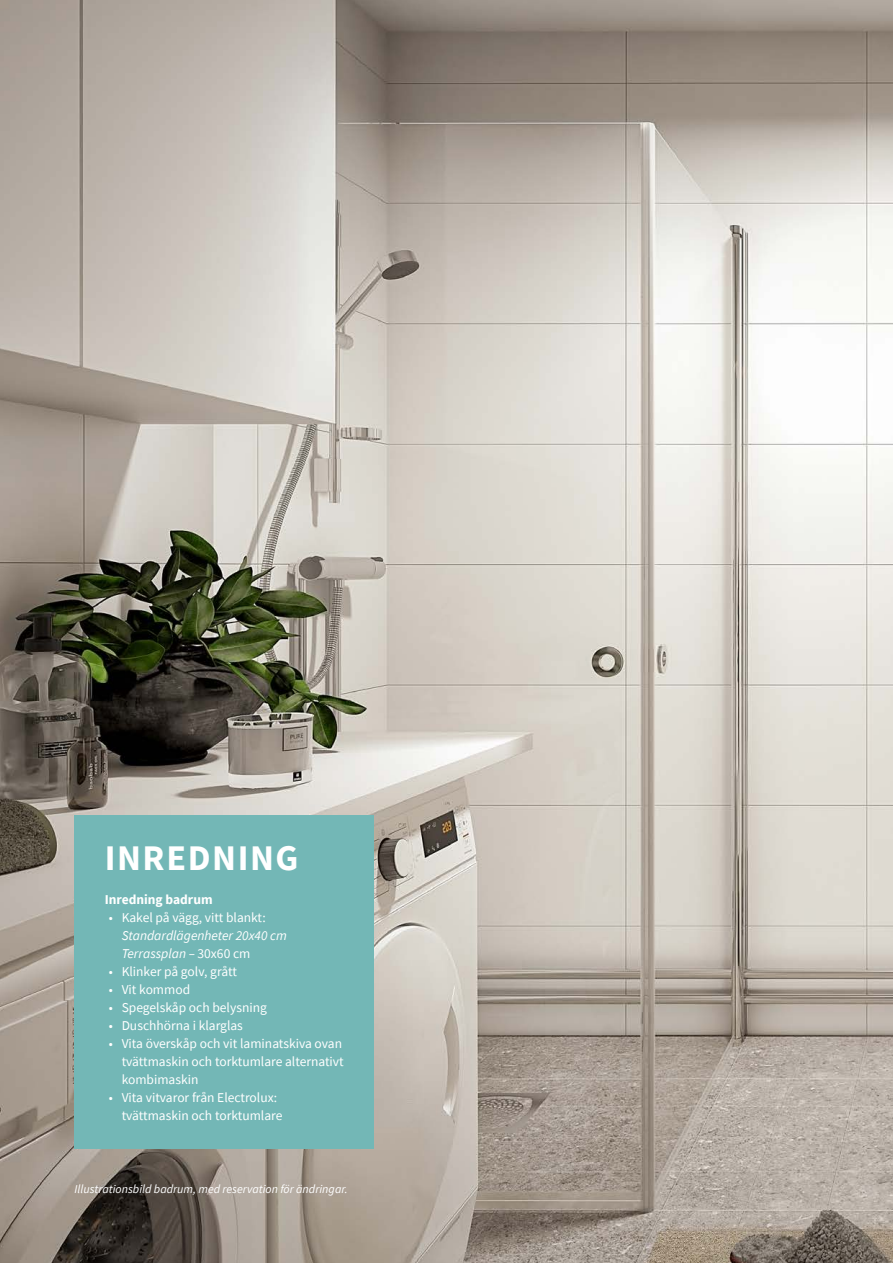
<style>
.page{position:relative;width:893px;height:1263px;background:#fff}
.page>*{position:absolute;margin:0;border:0;box-sizing:border-box;transform-origin:0 0}
.Specialrubrik_24_24{font:700 36px "Source Sans Pro";letter-spacing:.045em;color:#fff}
.t1{font:13.5px/18px "Source Sans Pro";color:#fff}
.t2{font:italic 13.5px/18px "Source Sans Pro";color:#fff}
.Brödtextrubrik_9_12{font:700 13.5px "Source Sans Pro";color:#fff}
.Brödtext_9_12{font:italic 12px "Source Sans Pro";color:#fff}
.s1{font-style:normal}
</style>
<div class="page">
<img style="left:0;top:0;width:893px;height:1263px">
<div style="left:74px;top:815px;width:300px;height:333px;background:#73b7b6"></div>
<p class="Specialrubrik_24_24" style="left:105px;top:834px;width:195px">INREDNING</p>
<p class="Brödtextrubrik_9_12" style="left:105px;top:890px;width:109px">Inredning badrum</p>
<p class="t2" style="left:122px;top:908px;width:167px;text-indent:-13px"><span class="s1">• Kakel på vägg, vitt blankt:<br></span>Standardlägenheter 20x40 cm<br>Terrassplan – <span class="s1">30x60 cm</span></p>
<p class="t1" style="left:109px;top:962px;width:129px">• Klinker på golv, grått</p>
<p class="t1" style="left:109px;top:980px;width:83px">• Vit kommod</p>
<p class="t1" style="left:109px;top:998px;width:159px">• Spegelskåp och belysning</p>
<p class="t1" style="left:109px;top:1016px;width:135px">• Duschhörna i klarglas</p>
<p class="t1" style="left:122px;top:1034px;width:224px;text-indent:-13px">• Vita överskåp och vit laminatskiva ovan tvättmaskin och torktumlare alternativt kombimaskin</p>
<p class="t1" style="left:122px;top:1088px;width:162px;text-indent:-13px">• Vita vitvaror från Electrolux: tvättmaskin och torktumlare</p>
<p class="Brödtext_9_12" style="left:74px;top:1182px;width:275px">Illustrationsbild badrum, med reservation för ändringar.</p>
</div>
